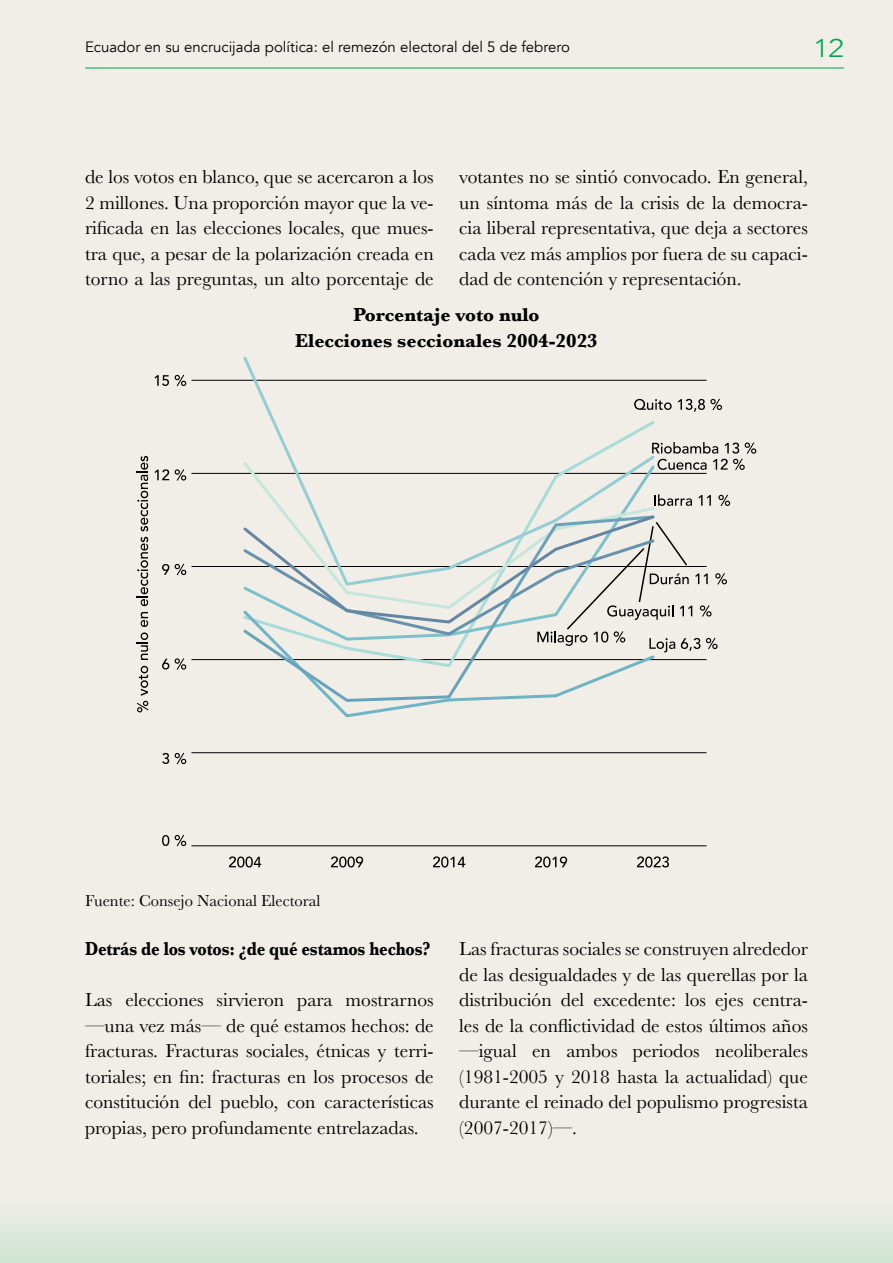
<style>
.page{position:relative;width:893px;height:1263px;background:#f1eee8}
.page>*{position:absolute;margin:0;border:0;box-sizing:border-box;transform-origin:0 0}
.t1{font:300 25.5px "Avenir";color:#00a651;scale:1.2 1}
.t2{font:19.5px/25.5px "Baskerville";color:#000;text-align:justify}
.t3{font:700 19.5px/25.5px "Baskerville";color:#000;text-align:center}
.t4{font:700 19.5px "Baskerville";color:#000;scale:.85 1}
.t5{font:16.5px "Baskerville";color:#000}
.t6{font:15px "Avenir";color:#000}
</style>
<div class="page">
<hr style="left:85px;top:68px;width:759px;height:1px;background:#00a651">
<div style="left:0;top:1200px;width:893px;height:63px;background:linear-gradient(to bottom,#f0eee8,#cde4d1)"></div>
<hr style="left:191px;top:380px;width:515px;height:1px;background:#000">
<hr style="left:191px;top:473px;width:515px;height:1px;background:#000">
<hr style="left:191px;top:566px;width:515px;height:1px;background:#000">
<hr style="left:191px;top:659px;width:515px;height:1px;background:#000">
<hr style="left:191px;top:752px;width:515px;height:1px;background:#000">
<svg style="left:229px;top:856px;width:32px;height:11px"></svg>
<svg style="left:137px;top:666px;width:11px;height:46px"></svg>
<svg style="left:137px;top:612px;width:11px;height:48px"></svg>
<svg style="left:137px;top:456px;width:11px;height:150px"></svg>
<svg style="left:154px;top:375px;width:15px;height:11px"></svg>
<svg style="left:175px;top:375px;width:11px;height:11px"></svg>
<svg style="left:657px;top:400px;width:15px;height:10px"></svg>
<svg style="left:678px;top:399px;width:44px;height:13px"></svg>
<svg style="left:657px;top:442px;width:99px;height:28px"></svg>
<svg style="left:658px;top:494px;width:34px;height:12px"></svg>
<svg style="left:698px;top:495px;width:13px;height:11px"></svg>
<svg style="left:718px;top:495px;width:12px;height:11px"></svg>
<svg style="left:154px;top:469px;width:15px;height:11px"></svg>
<svg style="left:175px;top:469px;width:11px;height:12px"></svg>
<svg style="left:162px;top:564px;width:7px;height:11px"></svg>
<svg style="left:175px;top:564px;width:11px;height:11px"></svg>
<svg style="left:162px;top:659px;width:7px;height:10px"></svg>
<svg style="left:175px;top:658px;width:11px;height:12px"></svg>
<svg style="left:162px;top:753px;width:7px;height:11px"></svg>
<svg style="left:175px;top:753px;width:11px;height:11px"></svg>
<svg style="left:162px;top:835px;width:7px;height:11px"></svg>
<svg style="left:175px;top:835px;width:11px;height:11px"></svg>
<svg style="left:331px;top:856px;width:32px;height:11px"></svg>
<svg style="left:433px;top:856px;width:32px;height:11px"></svg>
<svg style="left:535px;top:856px;width:32px;height:11px"></svg>
<svg style="left:637px;top:856px;width:32px;height:11px"></svg>
<hr style="left:191px;top:845px;width:515px;height:1px;background:#000">
<svg style="left:332px;top:659px;width:325px;height:59px"></svg>
<svg style="left:656px;top:522px;width:71px;height:130px"></svg>
<svg style="left:241px;top:357px;width:416px;height:156px"></svg>
<svg style="left:241px;top:625px;width:415px;height:78px"></svg>
<svg style="left:243px;top:513px;width:414px;height:112px"></svg>
<p class="t6" style="left:85px;top:38px;width:487px">Ecuador en su encrucijada política: el remezón electoral del 5 de febrero</p>
<h1 class="t1" style="left:813px;top:34px;width:27px">12</h1>
<p class="t2" style="left:85px;top:164px;width:350px">de los votos en blanco, que se acercaron a los 2 millones. Una proporción mayor que la ve&shy;rificada en las elecciones locales, que mues&shy;tra que, a pesar de la polarización creada en torno a las preguntas, un alto porcentaje de</p>
<p class="t2" style="left:459px;top:164px;width:350px">votantes no se sintió convocado. En general, un síntoma más de la crisis de la democra&shy;cia liberal representativa, que deja a sectores cada vez más amplios por fuera de su capaci&shy;dad de contención y representación.</p>
<p class="t3" style="left:295px;top:302px;width:304px">Porcentaje voto nulo<br>Elecciones seccionales 2004-2023</p>
<p class="t5" style="left:85px;top:890px;width:237px">Fuente: Consejo Nacional Electoral</p>
<p class="t4" style="left:85px;top:935px;width:408px">Detrás de los votos: ¿de qué estamos hechos?</p>
<p class="t2" style="left:85px;top:987px;width:350px">Las elecciones sirvieron para mostrarnos —una vez más— de qué estamos hechos: de fracturas. Fracturas sociales, étnicas y terri&shy;toriales; en fin: fracturas en los procesos de constitución del pueblo, con características propias, pero profundamente entrelazadas.</p>
<p class="t2" style="left:459px;top:936px;width:350px">Las fracturas sociales se construyen alrededor de las desigualdades y de las querellas por la distribución del excedente: los ejes centra&shy;les de la conflictividad de estos últimos años —igual en ambos periodos neoliberales (1981-2005 y 2018 hasta la actualidad) que durante el reinado del populismo progresista (2007-2017)—.</p>
</div>
